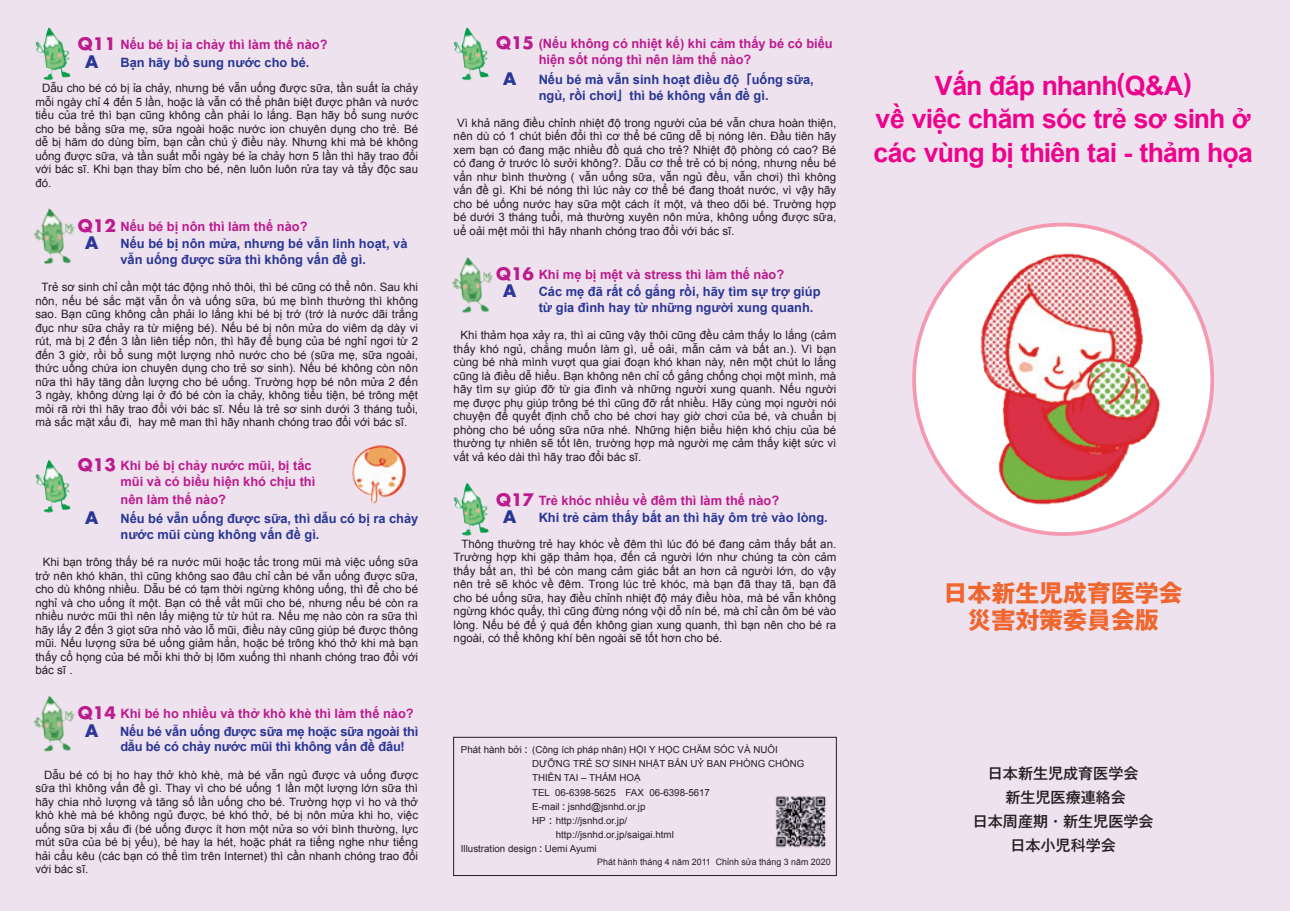
<style>
.page{position:relative;width:1290px;height:911px;background:#efe2ef}
.page>*{position:absolute;margin:0;border:0;box-sizing:border-box;transform-origin:0 0}
.t1{font:700 26.62px/33.6px "Arial";letter-spacing:-.03em;color:#ed028c;text-align:center}
.t2{font:700 23.88px/27px "Gothic MB101 Pro";color:#ef662f;text-align:center}
.t3{font:700 16.88px "Futura Std";color:#bc1b8d}
.t4{font:700 16.88px "Futura Std";color:#293695}
.t5{font:500 15px/23.9px "Gothic MB101 Pro";color:#231f20;text-align:center}
.t6{font:700 12.88px/19.8px "Arial";color:#293695}
.t7{font:700 12.88px/17.8px "Arial";color:#bc1b8d}
.t8{font:700 12.88px "Arial";letter-spacing:-.025em;color:#293695}
.t9{font:700 12.88px "Arial";letter-spacing:-.02em;color:#293695}
.t10{font:11.5px/13.5px "Arial";color:#231f20;text-align:justify}
.t11{font:9.75px "Arial";color:#231f20}
.t12{font:8.88px "Arial";color:#231f20}
.s1{color:#bc1b8d}
.s2{font-family:"UD Shin Go Pro";font-size:12.38px}
.s3{font-family:"UD Shin Go SC Gbe"}
</style>
<div class="page">
<img style="left:35px;top:27px;width:36px;height:54px">
<img style="left:33px;top:208px;width:42px;height:57px">
<img style="left:35px;top:460px;width:36px;height:53px">
<img style="left:352px;top:445px;width:54px;height:59px">
<img style="left:33px;top:695px;width:42px;height:57px">
<img style="left:453px;top:27px;width:36px;height:54px">
<img style="left:452px;top:257px;width:41px;height:56px">
<img style="left:453px;top:483px;width:36px;height:53px">
<img style="left:775px;top:796px;width:51px;height:52px">
<div style="left:914px;top:224px;width:298px;height:310px;background:#fff;border-radius:50%"></div>
<img style="left:970px;top:234px;width:194px;height:285px">
<div style="left:453px;top:737px;width:383px;height:138px;border:1px solid #231f20"></div>
<h3 class="t3" style="left:78px;top:33px;width:40px">Q11</h3>
<p class="t7" style="left:120px;top:36px;width:209px">Nếu bé bị ỉa chảy thì làm thế nào?</p>
<p class="t6" style="left:120px;top:53px;width:191px">Bạn hãy bổ sung nước cho bé.</p>
<h3 class="t4" style="left:85px;top:50px;width:15px">A</h3>
<p class="t10" style="left:35px;top:82px;width:384px;text-indent:7px">Dẫu cho bé có bị ỉa chảy, nhưng bé vẫn uống được sữa, tần suất ỉa chảy mỗi ngày chỉ 4 đến 5 lần, hoặc là vẫn có thể phân biệt được phân và nước tiểu của trẻ thì bạn cũng không cần phải lo lắng. Bạn hãy bổ sung nước cho bé bằng sữa mẹ, sữa ngoài hoặc nước ion chuyên dụng cho trẻ. Bé dễ bị hăm do dùng bỉm, bạn cần chú ý điều này. Nhưng khi mà bé không uống được sữa, và tần suất mỗi ngày bé ỉa chảy hơn 5 lần thì hãy trao đổi với bác sĩ. Khi bạn thay bỉm cho bé, nên luôn luôn rửa tay và tẩy độc sau đó.</p>
<p class="t7" style="left:120px;top:217px;width:188px">Nếu bé bị nôn thì làm thế nào?</p>
<h3 class="t3" style="left:78px;top:214px;width:40px">Q12</h3>
<h3 class="t4" style="left:85px;top:232px;width:15px">A</h3>
<p class="t6" style="left:120px;top:234px;width:288px">Nếu bé bị nôn mửa, nhưng bé vẫn linh hoạt, và</p>
<p class="t6" style="left:120px;top:250px;width:247px">vẫn uống được sữa thì không vấn đề gì.</p>
<p class="t10" style="left:42px;top:280px;width:378px">Trẻ sơ sinh chỉ cần một tác động nhỏ thôi, thì bé cũng có thể nôn. Sau khi</p>
<p class="t10" style="left:35px;top:294px;width:384px">nôn, nếu bé sắc mặt vẫn ổn và uống sữa, bú mẹ bình thường thì không</p>
<p class="t10" style="left:35px;top:307px;width:384px">sao. Bạn cũng không cần phải lo lắng khi bé bị trớ (trớ là nước dãi trắng</p>
<p class="t10" style="left:35px;top:321px;width:384px">đục như sữa chảy ra từ miệng bé .) Nếu bé bị nôn mửa do viêm dạ dày vi</p>
<p class="t10" style="left:35px;top:334px;width:384px">rút, mà bị 2 đến 3 lần liên tiếp nôn, thì hãy để bụng của bé nghỉ ngơi từ 2</p>
<p class="t10" style="left:35px;top:348px;width:384px">đến 3 giờ, rồi bổ sung một lượng nhỏ nước cho bé (sữa mẹ, sữa ngoài,</p>
<p class="t10" style="left:35px;top:362px;width:384px">thức uống chứa ion chuyên dụng cho trẻ sơ sinh .) Nếu bé không còn nôn</p>
<p class="t10" style="left:35px;top:375px;width:384px">nữa thì hãy tăng dần lượng cho bé uống. Trường hợp bé nôn mửa 2 đến</p>
<p class="t10" style="left:35px;top:389px;width:384px">3 ngày, không dừng lại ở đó bé còn ỉa chảy, không tiểu tiện, bé trông mệt</p>
<p class="t10" style="left:35px;top:402px;width:384px">mỏi rã rời thì hãy trao đổi với bác sĩ. Nếu là trẻ sơ sinh dưới 3 tháng tuổi,</p>
<p class="t10" style="left:138px;top:416px;width:270px">hay mê man thì hãy nhanh chóng trao đổi với bác sĩ.</p>
<p class="t10" style="left:35px;top:416px;width:98px">mà sắc mặt xấu đi,</p>
<p class="t7" style="left:120px;top:457px;width:193px">Khi bé bị chảy nước mũi, bị tắc</p>
<h3 class="t3" style="left:78px;top:453px;width:40px">Q13</h3>
<p class="t7" style="left:120px;top:473px;width:196px">mũi và có biểu hiện khó chịu thì nên làm thế nào?</p>
<p class="t6" style="left:120px;top:509px;width:299px">Nếu bé vẫn uống được sữa, thì dẫu có bị ra chảy</p>
<h3 class="t4" style="left:85px;top:506px;width:15px">A</h3>
<p class="t6" style="left:120px;top:525px;width:201px">nước mũi cùng không vấn đề gì.</p>
<p class="t10" style="left:35px;top:555px;width:384px;text-indent:7px">Khi bạn trông thấy bé ra nước mũi hoặc tắc trong mũi mà việc uống sữa trở nên khó khăn, thì cũng không sao đâu chỉ cần bé vẫn uống được sữa, cho dù không nhiều. Dẫu bé có tạm thời ngừng không uống, thì để cho bé nghỉ và cho uống ít một. Bạn có thể vắt mũi cho bé, nhưng nếu bé còn ra nhiều nước mũi thì nên lấy miệng từ từ hút ra. Nếu mẹ nào còn ra sữa thì hãy lấy 2 đến 3 giọt sữa nhỏ vào lỗ mũi, điều này cũng giúp bé được thông mũi. Nếu lượng sữa bé uống giảm hẳn, hoặc bé trông khó thở khi mà bạn thấy cổ họng của bé mỗi khi thở bị lõm xuống thì nhanh chóng trao đổi với bác sĩ .</p>
<p class="t7" style="left:120px;top:705px;width:295px">Khi bé ho nhiều và thở khò khè thì làm thế nào?</p>
<h3 class="t3" style="left:78px;top:701px;width:40px">Q14</h3>
<h3 class="t4" style="left:85px;top:719px;width:15px">A</h3>
<p class="t8" style="left:120px;top:722px;width:299px">Nếu bé vẫn uống được sữa mẹ hoặc sữa ngoài thì</p>
<p class="t9" style="left:120px;top:738px;width:286px">dẫu bé có chảy nước mũi thì không vấn đề đâu!</p>
<p class="t10" style="left:35px;top:768px;width:384px;text-indent:9px">Dẫu bé có bị ho hay thở khò khè, mà bé vẫn ngủ được và uống được sữa thì không vấn đề gì. Thay vì cho bé uống 1 lần một lượng lớn sữa thì hãy chia nhỏ lượng và tăng số lần uống cho bé. Trường hợp vì ho và thở khò khè mà bé không ngủ được, bé khó thở, bé bị nôn mửa khi ho, việc uống sữa bị xấu đi (bé uống được ít hơn một nửa so với bình thường, lực mút sữa của bé bị yếu ,) bé hay la hét, hoặc phát ra tiếng nghe như tiếng hải cẩu kêu (các bạn có thể tìm trên Internet) thì cần nhanh chóng trao đổi với bác sĩ.</p>
<h3 class="t3" style="left:496px;top:32px;width:40px">Q15</h3>
<p class="t7" style="left:539px;top:35px;width:296px">(Nếu không có nhiệt kế) khi cảm thấy bé có biểu</p>
<p class="t6" style="left:539px;top:50px;width:277px"><span class="s1">hiện sốt nóng thì nên làm thế nào?<br></span>Nếu bé mà vẫn sinh hoạt điều độ<span class="s2">「</span>uống sữa,</p>
<h3 class="t4" style="left:503px;top:67px;width:15px">A</h3>
<p class="t6" style="left:539px;top:86px;width:231px">ngủ, rồi chơi<span class="s2">」</span>thì bé không vấn đề gì.</p>
<p class="t10" style="left:454px;top:116px;width:384px;text-indent:4px">Vì khả năng điều chỉnh nhiệt độ trong người của bé vẫn chưa hoàn thiện, nên dù có 1 chút biến đổi thì cơ thể bé cũng dễ bị nóng lên. Đầu tiên hãy xem bạn có đang mặc nhiều đồ quá cho trẻ? Nhiệt độ phòng có cao? Bé có đang ở trước lò sưởi không .? Dẫu cơ thể trẻ có bị nóng, nhưng nếu bé vẩn như bình thường ( vẫn uống sữa, vẫn ngủ đều, vẫn chơi) thì không vấn đề gì. Khi bé nóng thì lúc này cơ thể bé đang thoát nước, vì vậy hãy cho bé uống nước hay sữa một cách ít một, và theo dõi bé. Trường hợp bé dưới 3 tháng tuổi, mà thường xuyên nôn mửa, không uống được sữa, uể oải mệt mỏi thì hãy nhanh chóng trao đổi với bác sĩ.</p>
<p class="t7" style="left:539px;top:266px;width:247px">Khi mẹ bị mệt và stress thì làm thế nào?</p>
<h3 class="t3" style="left:496px;top:262px;width:40px">Q16</h3>
<h3 class="t4" style="left:503px;top:280px;width:15px">A</h3>
<p class="t6" style="left:539px;top:282px;width:283px">Các mẹ đã rất cố gắng rồi, hãy tìm sự trợ giúp</p>
<p class="t6" style="left:539px;top:298px;width:276px">từ gia đình hay từ những người xung quanh.</p>
<p class="t10" style="left:454px;top:329px;width:384px;text-indent:7px">Khi thảm họa xảy ra, thì ai cũng vậy thôi cũng đều cảm thấy lo lắng (cảm thấy khó ngủ, chẳng muốn làm gì, uể oải, mẫn cảm và bất an .). Vì bạn cùng bé nhà mình vượt qua giai đoạn khó khan này, nên một chút lo lắng cũng là điều dễ hiểu. Bạn không nên chỉ cố gắng chống chọi một mình, mà hãy tìm sự giúp đỡ từ gia đình và những người xung quanh. Nếu người mẹ được phụ giúp trông bé thì cũng đỡ rất nhiều. Hãy cùng mọi người nói chuyện để quyết định chỗ cho bé chơi hay giờ chơi của bé, và chuẩn bị phòng cho bé uống sữa nữa nhé. Những hiện biểu hiện khó chịu của bé thường tự nhiên sẽ tốt lên, trường hợp mà người mẹ cảm thấy kiệt sức vì vất vả kéo dài thì hãy trao đổi bác sĩ.</p>
<p class="t7" style="left:539px;top:491px;width:242px">Trẻ khóc nhiều về đêm thì làm thế nào?</p>
<h3 class="t3" style="left:496px;top:488px;width:40px">Q17</h3>
<h3 class="t4" style="left:503px;top:506px;width:15px">A</h3>
<p class="t10" style="left:454px;top:537px;width:384px;text-indent:8px">Thông thường trẻ hay khóc về đêm thì lúc đó bé đang cảm thấy bất an.<br>Trường hợp khi gặp thảm họa, đến cả người lớn như chúng ta còn cảm thấy bất an, thì bé còn mang cảm giác bất an hơn cả người lớn, do vậy nên trẻ sẽ khóc về đêm. Trong lúc trẻ khóc, mà bạn đã thay tã, bạn đã cho bé uống sữa, hay điều chỉnh nhiệt độ máy điều hòa, mà bé vẫn không ngừng khóc quấy, thì cũng đừng nóng vội dỗ nín bé, mà chỉ cần ôm bé vào lòng. Nếu bé để ý quá đến không gian xung quanh, thì bạn nên cho bé ra ngoài, có thể không khí bên ngoài sẽ tốt hơn cho bé.</p>
<p class="t6" style="left:539px;top:508px;width:291px">Khi trẻ cảm thấy bất an thì hãy ôm trẻ vào lòng.</p>
<p class="t11" style="left:532px;top:743px;width:247px">(Công ích pháp nhân) HỘI Y HỌC CHĂM SÓC VÀ NUÔI</p>
<p class="t11" style="left:461px;top:743px;width:68px">Phát hành bởi <span class="s3">:</span></p>
<p class="t11" style="left:532px;top:757px;width:274px">DƯỠNG TRẺ SƠ SINH NHẬT BẢN UỶ BAN PHÒNG CHỐNG</p>
<p class="t11" style="left:532px;top:771px;width:110px">THIÊN TAI – THẢM HOẠ</p>
<p class="t11" style="left:649px;top:785px;width:62px">06-6398-5617</p>
<p class="t11" style="left:555px;top:785px;width:62px">06-6398-5625</p>
<p class="t11" style="left:532px;top:785px;width:19px">TEL</p>
<p class="t11" style="left:532px;top:800px;width:115px">E-mail <span class="s3">:</span> jsnhd@jsnhd.or j p.</p>
<p class="t11" style="left:556px;top:814px;width:73px">http://jsnhd.or j p. /</p>
<p class="t11" style="left:625px;top:785px;width:20px">FAX</p>
<p class="t11" style="left:532px;top:814px;width:27px">HP<span class="s3">：</span></p>
<p class="t11" style="left:556px;top:828px;width:120px">http://jsnhd.or j p. /saigai.html</p>
<p class="t11" style="left:461px;top:842px;width:137px">Illustration design <span class="s3">:</span> Uemi Ayumi</p>
<p class="t12" style="left:716px;top:856px;width:116px">Chỉnh sửa tháng 3 năm 2020</p>
<p class="t12" style="left:597px;top:856px;width:115px">Phát hành tháng 4 năm 2011</p>
<h1 class="t1" style="left:873px;top:69px;width:381px">Vấn đáp nhanh Q( &amp;A<br>về việc chăm sóc trẻ sơ sinh ở các vùng bị thiên tai - thảm họa</h1>
<h1 class="t1" style="left:1183px;top:67px;width:10px">(</h1>
<h2 class="t2" style="left:943px;top:577px;width:241px">日本新生児成育医学会災害対策委員会版</h2>
<h3 class="t5" style="left:973px;top:759px;width:182px">日本新生児成育医学会<br>新生児医療連絡会<br>日本周産期・新生児医学会日本小児科学会</h3>
</div>
